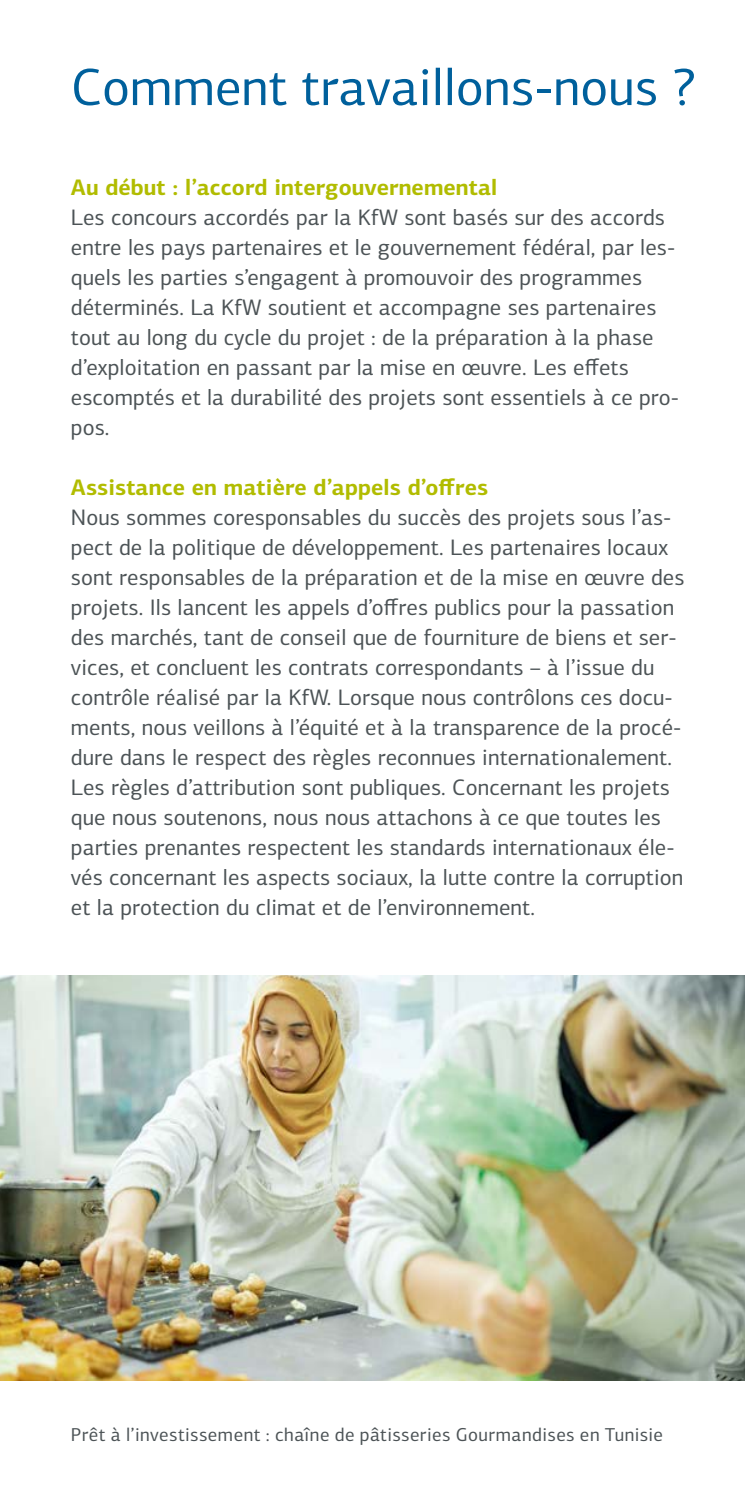
<style>
.page{position:relative;width:745px;height:1489px;background:#fff}
.page>*{position:absolute;margin:0;border:0;box-sizing:border-box;transform-origin:0 0}
.Headline_21_24_Regular_Dunkelblau{font:52.5px "KFW Centro Sans";color:#00609c}
.Fließtext_9_Pt_Regular_Dunkelgrau_mAn4_2{font:22.5px/30px "KFW Centro Sans";letter-spacing:.005em;color:#4c5356}
.Fließtext_ZwÜ_9_Pt_Bold_Hellgrün{font:700 22.5px "KFW Centro Sans";letter-spacing:.005em;color:#b1bc00}
.Marginaltext_7_5_9{font:18.75px "KFW Centro Sans";letter-spacing:.025em;color:#4c5356}
</style>
<div class="page">
<img style="left:0;top:975px;width:744px;height:405px">
<h2 class="Headline_21_24_Regular_Dunkelblau" style="left:71px;top:50px;width:625px">Comment travaillons-nous ?</h2>
<h3 class="Fließtext_ZwÜ_9_Pt_Bold_Hellgrün" style="left:71px;top:173px;width:427px">Au début : l’accord intergouvernemental</h3>
<p class="Fließtext_9_Pt_Regular_Dunkelgrau_mAn4_2" style="left:71px;top:202px;width:609px">Les concours accordés par la KfW sont basés sur des accords entre les pays partenaires et le gouvernement fédéral, par les&shy;quels les parties s’engagent à promouvoir des programmes déterminés. La KfW soutient et accompagne ses partenaires tout au long du cycle du projet : de la préparation à la phase d’exploitation en passant par la mise en œuvre. Les effets escomptés et la durabilité des projets sont essentiels à ce pro&shy;pos.</p>
<h3 class="Fließtext_ZwÜ_9_Pt_Bold_Hellgrün" style="left:71px;top:473px;width:418px">Assistance en matière d’appels d’offres</h3>
<p class="Fließtext_9_Pt_Regular_Dunkelgrau_mAn4_2" style="left:71px;top:502px;width:614px">Nous sommes coresponsables du succès des projets sous l’as&shy;pect de la politique de développement. Les partenaires locaux sont responsables de la préparation et de la mise en œuvre des projets. Ils lancent les appels d’offres publics pour la passation des marchés, tant de conseil que de fourniture de biens et ser&shy;vices, et concluent les contrats correspondants – à l’issue du contrôle réalisé par la KfW. Lorsque nous contrôlons ces docu&shy;ments, nous veillons à l’équité et à la transparence de la procé&shy;dure dans le respect des règles reconnues internationalement.<br>Les règles d’attribution sont publiques. Concernant les projets que nous soutenons, nous nous attachons à ce que toutes les parties prenantes respectent les standards internationaux éle&shy;vés concernant les aspects sociaux, la lutte contre la corruption et la protection du climat et de l’environnement.</p>
<p class="Marginaltext_7_5_9" style="left:71px;top:1420px;width:593px">Prêt à l’investissement : chaîne de pâtisseries Gourmandises en Tunisie</p>
</div>
